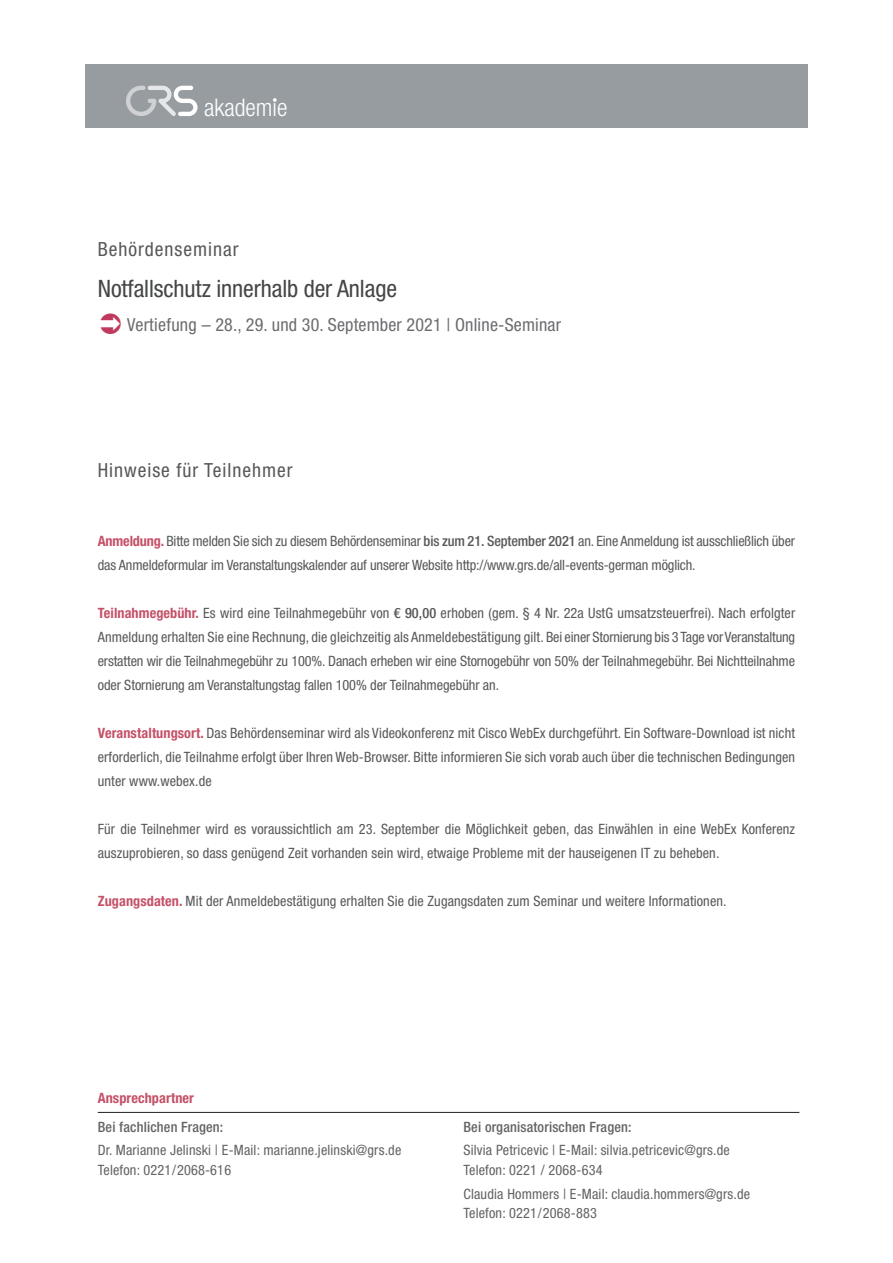
<style>
.page{position:relative;width:893px;height:1263px;background:#fff}
.page>*{position:absolute;margin:0;border:0;box-sizing:border-box;transform-origin:0 0}
.t1{font:300 condensed 24.3px "Helvetica Neue LTW1 G";color:#fff}
.t2{font:condensed 24px "Helvetica Neue LTW1 G";letter-spacing:-.005em;color:#454647}
.t3{font:condensed 19.5px "Helvetica Neue LTW1 G";letter-spacing:.05em;color:#57585a}
.t4{font:condensed 18px "Helvetica Neue LTW1 G";letter-spacing:.01em;color:#6c6d70}
.t5{font:condensed 14.25px/24px "Helvetica Neue LTW1 G";letter-spacing:.01em;color:#57585a;text-align:justify}
.t6{font:condensed 14.25px/24px "Helvetica Neue LTW1 G";letter-spacing:-.01em;color:#57585a}
.t7{font:condensed 14.25px/19.5px "Helvetica Neue LTW1 G";letter-spacing:.01em;color:#636366}
.t8{font:500 condensed 14.25px "Helvetica Neue LTW1 G";letter-spacing:.01em;color:#636366}
.t9{font:700 condensed 14.25px "Helvetica Neue LTW1 G";letter-spacing:.005em;color:#c55168}
.s1{font-weight:700;color:#c55168}
.s2{font-weight:500}
</style>
<div class="page">
<div style="left:85px;top:64px;width:723px;height:64px;background:#979ca1"></div>
<svg style="left:126px;top:86px;width:72px;height:30px"></svg>
<svg style="left:273px;top:98px;width:4px;height:4px"></svg>
<hr style="left:98px;top:1112px;width:701px;height:1px;background:#231f20">
<h1 class="t1" style="left:204px;top:93px;width:85px">akademie</h1>
<h3 class="t3" style="left:98px;top:238px;width:142px">Behördenseminar</h3>
<h2 class="t2" style="left:98px;top:274px;width:301px">Notfallschutz innerhalb der Anlage</h2>
<p class="t4" style="left:127px;top:314px;width:435px">Vertiefung – 28., 29. und 30. September 2021 | Online-Seminar</p>
<h3 class="t3" style="left:98px;top:459px;width:196px">Hinweise für Teilnehmer</h3>
<p class="t6" style="left:98px;top:529px;width:699px"><span class="s1">Anmeldung.</span> Bitte melden Sie sich zu diesem Behördenseminar <span class="s2">bis zum 21. September 2021</span> an. Eine Anmeldung ist ausschließlich über das Anmeldeformular im Veranstaltungskalender auf unserer Website http://www.grs.de/all-events-german möglich.</p>
<p class="t5" style="left:98px;top:601px;width:699px"><span class="s1">Teilnahmegebühr.</span> Es wird eine Teilnahmegebühr von <span class="s2">€ 90,00</span> erhoben (gem. § 4 Nr. 22a UstG umsatzsteuerfrei). Nach erfolgter Anmeldung erhalten Sie eine Rechnung, die gleichzeitig als Anmeldebestätigung gilt. Bei einer Stornierung bis 3 Tage vor Veranstaltung erstatten wir die Teilnahmegebühr zu 100%. Danach erheben wir eine Stornogebühr von 50% der Teilnahmegebühr. Bei Nichtteilnahme oder Stornierung am Veranstaltungstag fallen 100% der Teilnahmegebühr an.</p>
<p class="t5" style="left:98px;top:721px;width:699px"><span class="s1">Veranstaltungsort.</span> Das Behördenseminar wird als Videokonferenz mit Cisco WebEx durchgeführt. Ein Software-Download ist nicht erforderlich, die Teilnahme erfolgt über Ihren Web-Browser. Bitte informieren Sie sich vorab auch über die technischen Bedingungen unter www.webex.de</p>
<p class="t5" style="left:98px;top:817px;width:699px">Für die Teilnehmer wird es voraussichtlich am 23. September die Möglichkeit geben, das Einwählen in eine WebEx Konferenz auszuprobieren, so dass genügend Zeit vorhanden sein wird, etwaige Probleme mit der hauseigenen IT zu beheben.</p>
<p class="t5" style="left:98px;top:889px;width:630px"><span class="s1">Zugangsdaten.</span> Mit der Anmeldebestätigung erhalten Sie die Zugangsdaten zum Seminar und weitere Informationen.</p>
<p class="t9" style="left:98px;top:1089px;width:98px">Ansprechpartner</p>
<p class="t8" style="left:98px;top:1118px;width:127px">Bei fachlichen Fragen:</p>
<p class="t7" style="left:98px;top:1140px;width:305px">Dr. Marianne Jelinski | E-Mail: marianne.jelinski@grs.de<br>Telefon: 0221 / 2068-616</p>
<p class="t8" style="left:463px;top:1118px;width:170px">Bei organisatorischen Fragen:</p>
<p class="t7" style="left:463px;top:1140px;width:268px">Silvia Petricevic | E-Mail: silvia.petricevic@grs.de<br>Telefon: 0221 / 2068-634</p>
<p class="t7" style="left:463px;top:1184px;width:288px">Claudia Hommers | E-Mail: claudia.hommers@grs.de<br>Telefon: 0221 / 2068-883</p>
</div>
